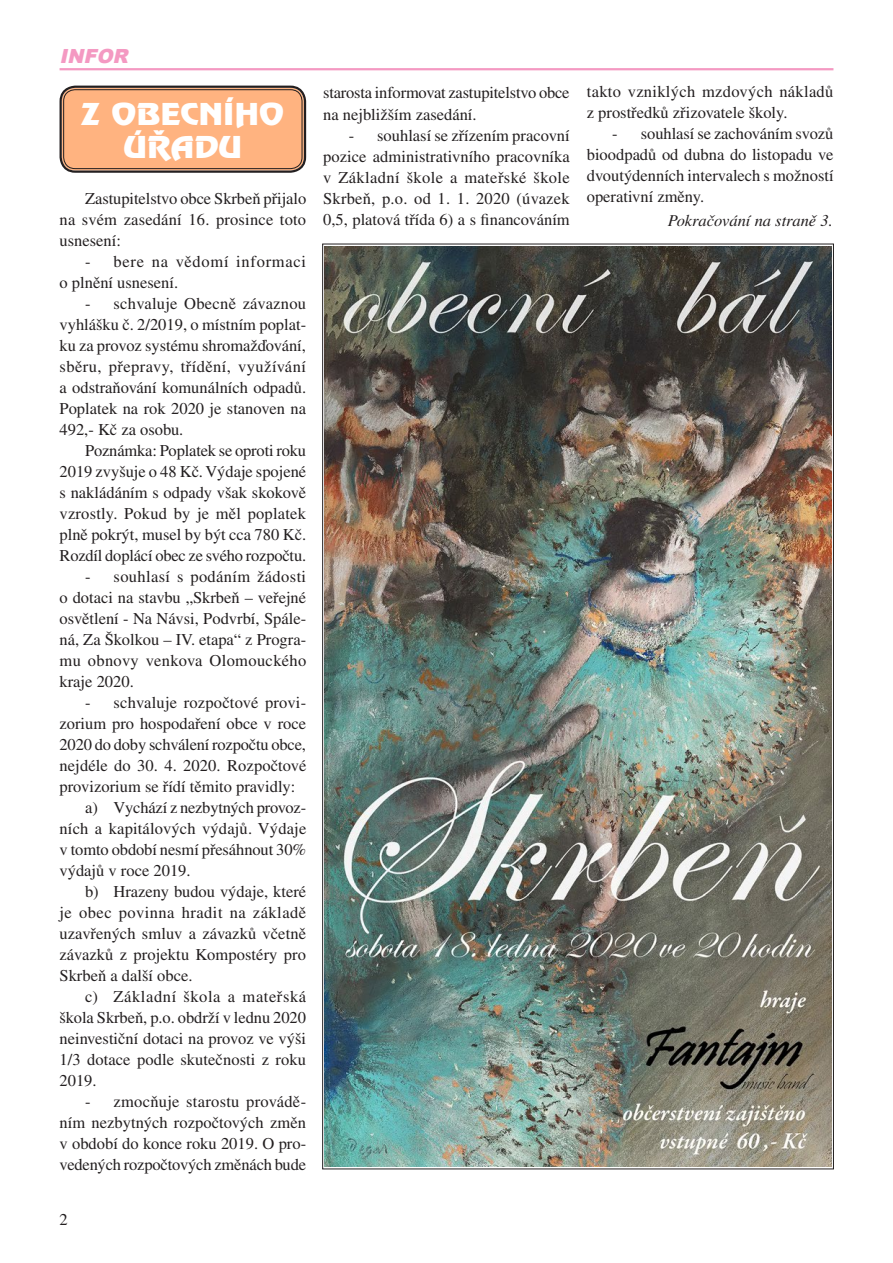
<style>
.page{position:relative;width:893px;height:1263px;background:#fff}
.page>*{position:absolute;margin:0;border:0;box-sizing:border-box;transform-origin:0 0}
.t1{font:700 27px "Revue CE";color:#fff;scale:1.15 1}
.t2{font:italic 900 19.5px "Arial";color:#f499c2}
.Zákl__text{font:16.5px/21px "Times CE";color:#231f20;text-align:justify}
.Zákl__text-2{font:16.5px/21px "Times CE";letter-spacing:.045em;color:#231f20}
.Zákl__text-3{font:italic 16.5px "Times CE";color:#231f20}
</style>
<div class="page">
<hr style="left:60px;top:68px;width:773px;height:2px;background:#f499c2">
<div style="left:62px;top:88px;width:242px;height:82px;background:#ffb380;border-radius:14px"></div>
<div style="left:60px;top:86px;width:246px;height:87px;border:2px solid #231f20;border-radius:15px"></div>
<div style="left:63px;top:89px;width:239px;height:80px;border:1px solid #231f20;border-radius:12px"></div>
<img style="left:325px;top:246px;width:506px;height:921px">
<p class="t2" style="left:60px;top:42px;width:76px">INFOR</p>
<p class="t1" style="left:82px;top:96px;width:178px">Z OBECNÍHO</p>
<p class="t1" style="left:124px;top:129px;width:105px">ÚŘADU</p>
<p class="Zákl__text" style="left:60px;top:187px;width:248px;text-indent:26px">Zastupitelstvo obce Skrbeň přijalo na svém zasedání 16. prosince toto usnesení:</p>
<p class="Zákl__text-2" style="left:60px;top:250px;width:248px;text-indent:26px">- bere na vědomí informaci o plnění usnesení.</p>
<p class="Zákl__text" style="left:60px;top:292px;width:248px;text-indent:26px">- schvaluje Obecně závaznou vyhlášku č. 2/2019, o místním poplat&shy;ku za provoz systému shromažďování, sběru, přepravy, třídění, využívání a odstraňování komunálních odpadů.<br>Poplatek na rok 2020 je stanoven na 492,- Kč za osobu.</p>
<p class="Zákl__text" style="left:60px;top:439px;width:248px;text-indent:26px">Poznámka: Poplatek se oproti roku 2019 zvyšuje o 48 Kč. Výdaje spojené s nakládáním s odpady však skokově vzrostly. Pokud by je měl poplatek plně pokrýt, musel by být cca 780 Kč.<br>Rozdíl doplácí obec ze svého rozpočtu.</p>
<p class="Zákl__text" style="left:60px;top:565px;width:248px;text-indent:26px">- souhlasí s podáním žádosti o dotaci na stavbu „Skrbeň – veřejné osvětlení - Na Návsi, Podvrbí, Spále&shy;ná, Za Školkou – IV. etapa“ z Progra&shy;mu obnovy venkova Olomouckého kraje 2020.</p>
<p class="Zákl__text" style="left:60px;top:691px;width:248px;text-indent:26px">- schvaluje rozpočtové provi&shy;zorium pro hospodaření obce v roce 2020 do doby schválení rozpočtu obce, nejdéle do 30. 4. 2020. Rozpočtové provizorium se řídí těmito pravidly:</p>
<p class="Zákl__text" style="left:60px;top:796px;width:248px;text-indent:26px">a) Vychází z nezbytných provoz&shy;ních a kapitálových výdajů. Výdaje v tomto období nesmí přesáhnout 30% výdajů v roce 2019.</p>
<p class="Zákl__text" style="left:60px;top:880px;width:248px;text-indent:26px">b) Hrazeny budou výdaje, které je obec povinna hradit na základě uzavřených smluv a závazků včetně závazků z projektu Kompostéry pro Skrbeň a další obce.</p>
<p class="Zákl__text" style="left:60px;top:985px;width:248px;text-indent:26px">c) Základní škola a mateřská škola Skrbeň, p.o. obdrží v lednu 2020 neinvestiční dotaci na provoz ve výši 1/3 dotace podle skutečnosti z roku 2019.</p>
<p class="Zákl__text" style="left:60px;top:1090px;width:248px;text-indent:26px">- zmocňuje starostu provádě&shy;ním nezbytných rozpočtových změn v období do konce roku 2019. O pro&shy;vedených rozpočtových změnách bude</p>
<p class="Zákl__text" style="left:60px;top:1208px;width:10px">2</p>
<p class="Zákl__text" style="left:323px;top:82px;width:248px">starosta informovat zastupitelstvo obce na nejbližším zasedání.</p>
<p class="Zákl__text" style="left:323px;top:124px;width:248px;text-indent:26px">- souhlasí se zřízením pracovní pozice administrativního pracovníka v Základní škole a mateřské škole Skrbeň, p.o. od 1. 1. 2020 (úvazek 0,5, platová třída 6) a s financováním</p>
<p class="Zákl__text" style="left:587px;top:80px;width:248px">takto vzniklých mzdových nákladů z prostředků zřizovatele školy.</p>
<p class="Zákl__text" style="left:587px;top:122px;width:248px;text-indent:26px">- souhlasí se zachováním svozů bioodpadů od dubna do listopadu ve dvoutýdenních intervalech s možností operativní změny.</p>
<p class="Zákl__text-3" style="left:668px;top:211px;width:166px">Pokračování na straně 3.</p>
</div>
